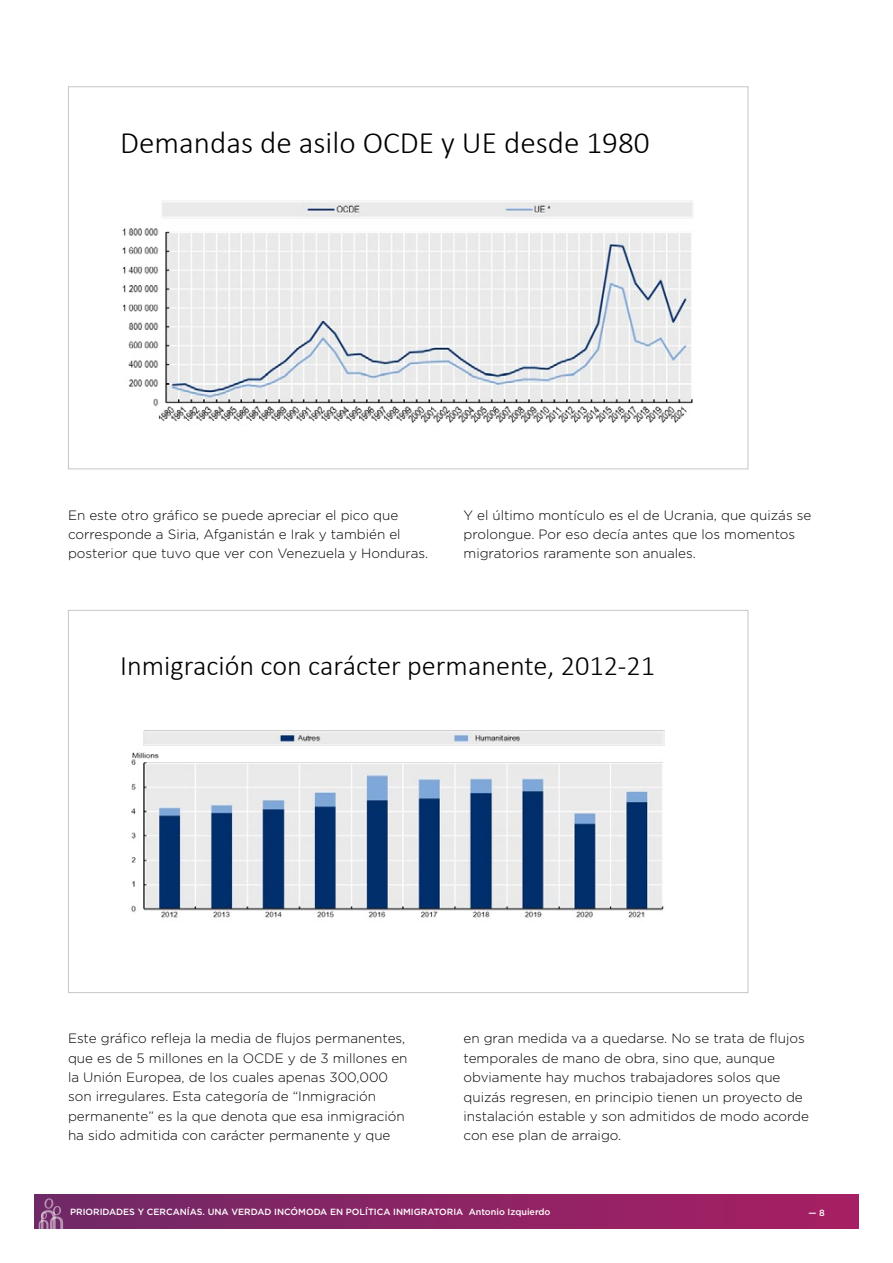
<style>
.page{position:relative;width:893px;height:1263px;background:#fff}
.page>*{position:absolute;margin:0;border:0;box-sizing:border-box;transform-origin:0 0}
.t1{font:300 31.2px "Calibri";color:#000}
.t2{font:300 28.35px "Calibri";color:#000}
.t3{font:300 13.5px/19.4px "Gotham";color:#000}
.t4{font:500 9px "Gotham";color:#fff}
</style>
<div class="page">
<div style="left:34px;top:1195px;width:825px;height:34px;background:linear-gradient(to right,#702966,#a71f63)"></div>
<svg style="left:39px;top:1198px;width:24px;height:31px"></svg>
<img style="left:122px;top:200px;width:571px;height:223px">
<img style="left:131px;top:730px;width:534px;height:188px">
<h1 class="t1" style="left:120px;top:123px;width:531px">Demandas de asilo OCDE y UE desde 1980</h1>
<p class="t3" style="left:68px;top:505px;width:362px">En este otro gráfico se puede apreciar el pico que corresponde a Siria, Afganistán e Irak y también el posterior que tuvo que ver con Venezuela y Honduras.</p>
<p class="t3" style="left:463px;top:505px;width:349px">Y el último montículo es el de Ucrania, que quizás se prolongue. Por eso decía antes que los momentos migratorios raramente son anuales.</p>
<h2 class="t2" style="left:120px;top:648px;width:536px">Inmigración con carácter permanente, 2012-21</h2>
<p class="t3" style="left:68px;top:1028px;width:341px">Este gráfico refleja la media de flujos permanentes, que es de 5 millones en la OCDE y de 3 millones en la Unión Europea, de los cuales apenas 300,000 son irregulares. Esta categoría de “Inmigración permanente” es la que denota que esa inmigración ha sido admitida con carácter permanente y que</p>
<p class="t3" style="left:463px;top:1028px;width:347px">en gran medida va a quedarse. No se trata de flujos temporales de mano de obra, sino que, aunque obviamente hay muchos trabajadores solos que quizás regresen, en principio tienen un proyecto de instalación estable y son admitidos de modo acorde con ese plan de arraigo.</p>
<p class="t4" style="left:70px;top:1206px;width:482px">PRIORIDADES Y CERCANÍAS. UNA VERDAD INCÓMODA EN POLÍTICA INMIGRATORIA Antonio Izquierdo</p>
<p class="t4" style="left:808px;top:1207px;width:18px">— 8</p>
</div>
